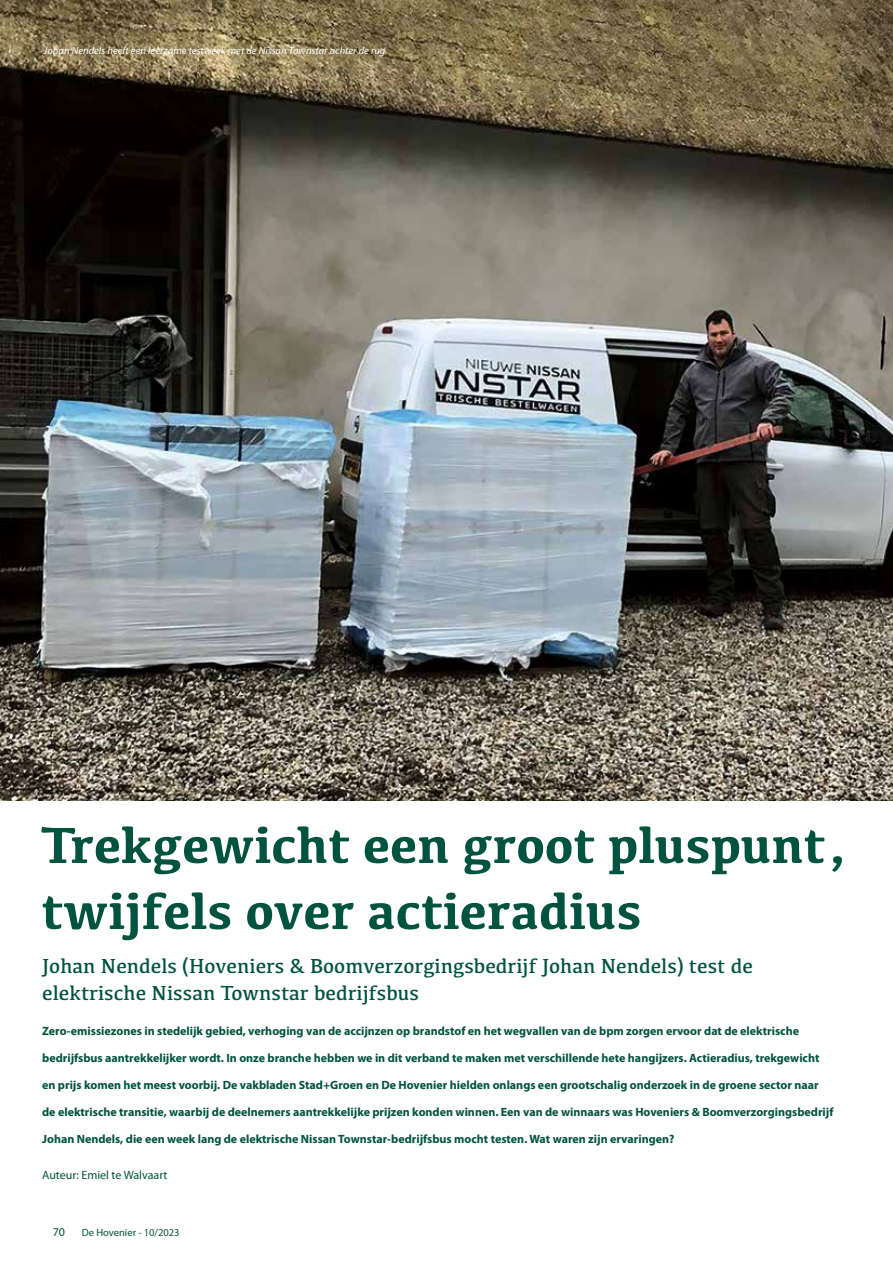
<style>
.page{position:relative;width:893px;height:1263px;background:#fff}
.page>*{position:absolute;margin:0;border:0;box-sizing:border-box;transform-origin:0 0}
.t1{font:700 52.5px/66px "Kefa";color:#00533e}
.t2{font:21px/27px "Kefa";color:#00533e}
.t3{font:700 12px "Myriad Pro";color:#00533e}
.t4{font:12px "Myriad Pro";color:#00533e}
.t5{font:italic 10.5px "Myriad Pro";color:#fff}
.t6{font:10.5px "Myriad Pro";color:#00533e}
</style>
<div class="page">
<img style="left:0;top:0;width:893px;height:800px">
<p class="t5" style="left:44px;top:44px;width:343px">Johan Nendels heeft een leerzame testweek met de Nissan Townstar achter de rug</p>
<h1 class="t1" style="left:41px;top:809px;width:809px">Trekgewicht een groot pluspunt, twijfels over actieradius</h1>
<h2 class="t2" style="left:42px;top:951px;width:712px">Johan Nendels (Hoveniers &amp; Boomverzorgingsbedrijf Johan Nendels) test de elektrische Nissan Townstar bedrijfsbus</h2>
<p class="t3" style="left:42px;top:1023px;width:758px">Zero-emissiezones in stedelijk gebied, verhoging van de accijnzen op brandstof en het wegvallen van de bpm zorgen ervoor dat de elektrische</p>
<p class="t3" style="left:42px;top:1050px;width:779px">bedrijfsbus aantrekkelijker wordt. In onze branche hebben we in dit verband te maken met verschillende hete hangijzers. Actieradius, trekgewicht</p>
<p class="t3" style="left:42px;top:1077px;width:778px">en prijs komen het meest voorbij. De vakbladen Stad+Groen en De Hovenier hielden onlangs een grootschalig onderzoek in de groene sector naar</p>
<p class="t3" style="left:42px;top:1104px;width:793px">de elektrische transitie, waarbij de deelnemers aantrekkelijke prijzen konden winnen. Een van de winnaars was Hoveniers &amp; Boomverzorgingsbedrijf</p>
<p class="t3" style="left:42px;top:1131px;width:634px">Johan Nendels, die een week lang de elektrische Nissan Townstar-bedrijfsbus mocht testen. Wat waren zijn ervaringen?</p>
<p class="t4" style="left:42px;top:1168px;width:127px">Auteur: Emiel te Walvaart</p>
<p class="t4" style="left:53px;top:1224px;width:14px">70</p>
<p class="t6" style="left:82px;top:1226px;width:99px">De Hovenier - 10/2023</p>
</div>
